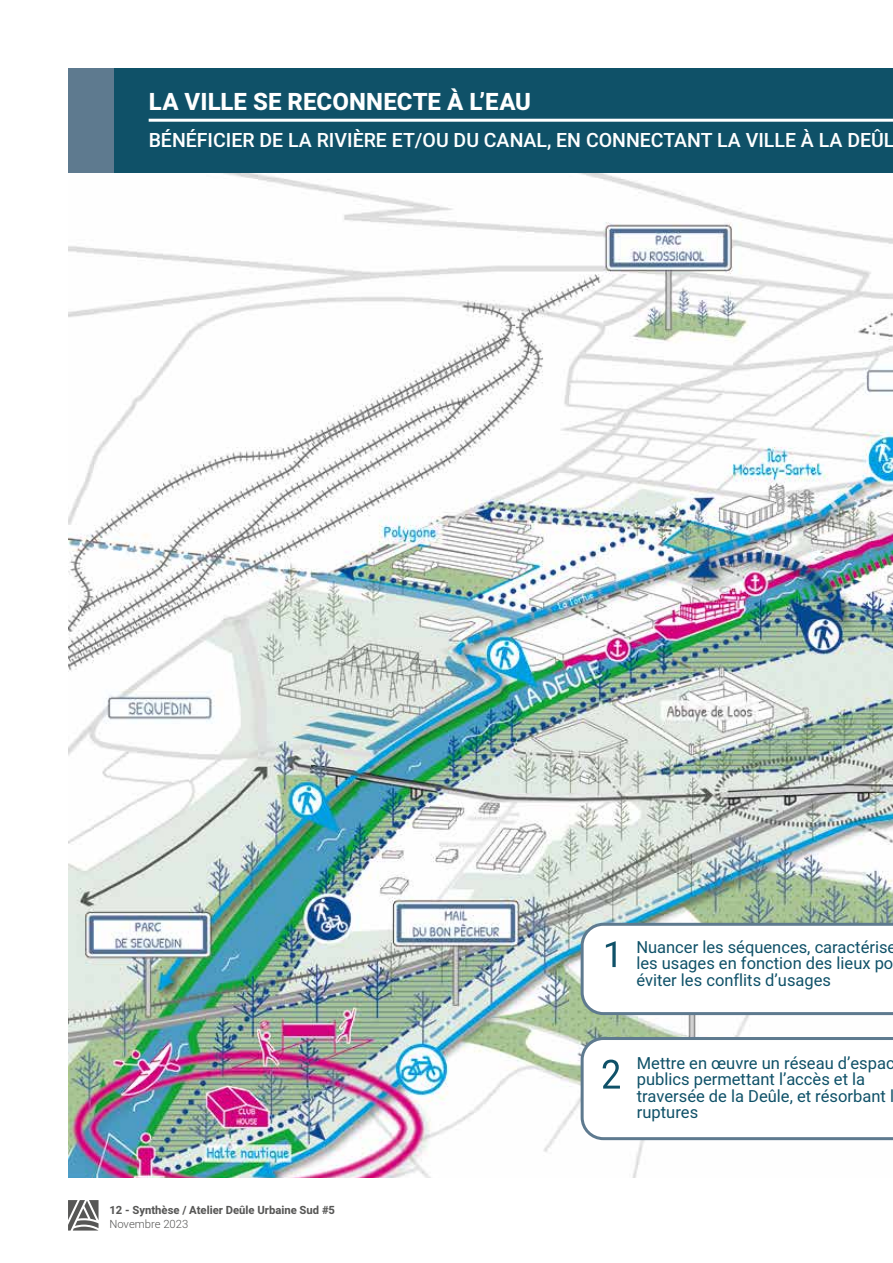
<style>
.page{position:relative;width:893px;height:1263px;background:#fff}
.page>*{position:absolute;margin:0;border:0;box-sizing:border-box;transform-origin:0 0}
.t1{font:800 24px "Heebo";letter-spacing:.005em;color:#fff}
.t2{font:500 19.5px "Heebo";color:#fff}
.t3{font:16.5px/16.5px "Heebo";color:#0f5168}
.t4{font:700 11.25px "Heebo";color:#575756}
.t5{font:300 11.25px "Heebo";color:#575756}
</style>
<div class="page">
<img style="left:68px;top:172px;width:825px;height:1006px">
<svg style="left:68px;top:1200px;width:31px;height:30px"></svg>
<div style="left:68px;top:68px;width:47px;height:104px;background:#5e7a8f"></div>
<div style="left:115px;top:68px;width:778px;height:104px;background:#0f5168"></div>
<hr style="left:149px;top:119px;width:744px;height:3px;background:#fff">
<svg style="left:581px;top:923px;width:312px;height:92px"></svg>
<svg style="left:581px;top:1037px;width:312px;height:103px"></svg>
<h1 class="t1" style="left:149px;top:85px;width:384px">LA VILLE SE RECONNECTE À L’EAU</h1>
<p class="t2" style="left:149px;top:126px;width:747px">BÉNÉFICIER DE LA RIVIÈRE ET/OU DU CANAL, EN CONNECTANT LA VILLE À LA DEÛL</p>
<p class="t3" style="left:636px;top:939px;width:261px">Nuancer les séquences, caractérise les usages en fonction des lieux po éviter les conflits d’usages</p>
<p class="t4" style="left:109px;top:1203px;width:227px">12 - Synthèse / Atelier Deûle Urbaine Sud #5</p>
<p class="t5" style="left:109px;top:1216px;width:80px">Novembre 2023</p>
<p class="t3" style="left:637px;top:1054px;width:259px">Mettre en œuvre un réseau d’espac publics permettant l’accès et la traversée de la Deûle, et résorbant l ruptures</p>
</div>
